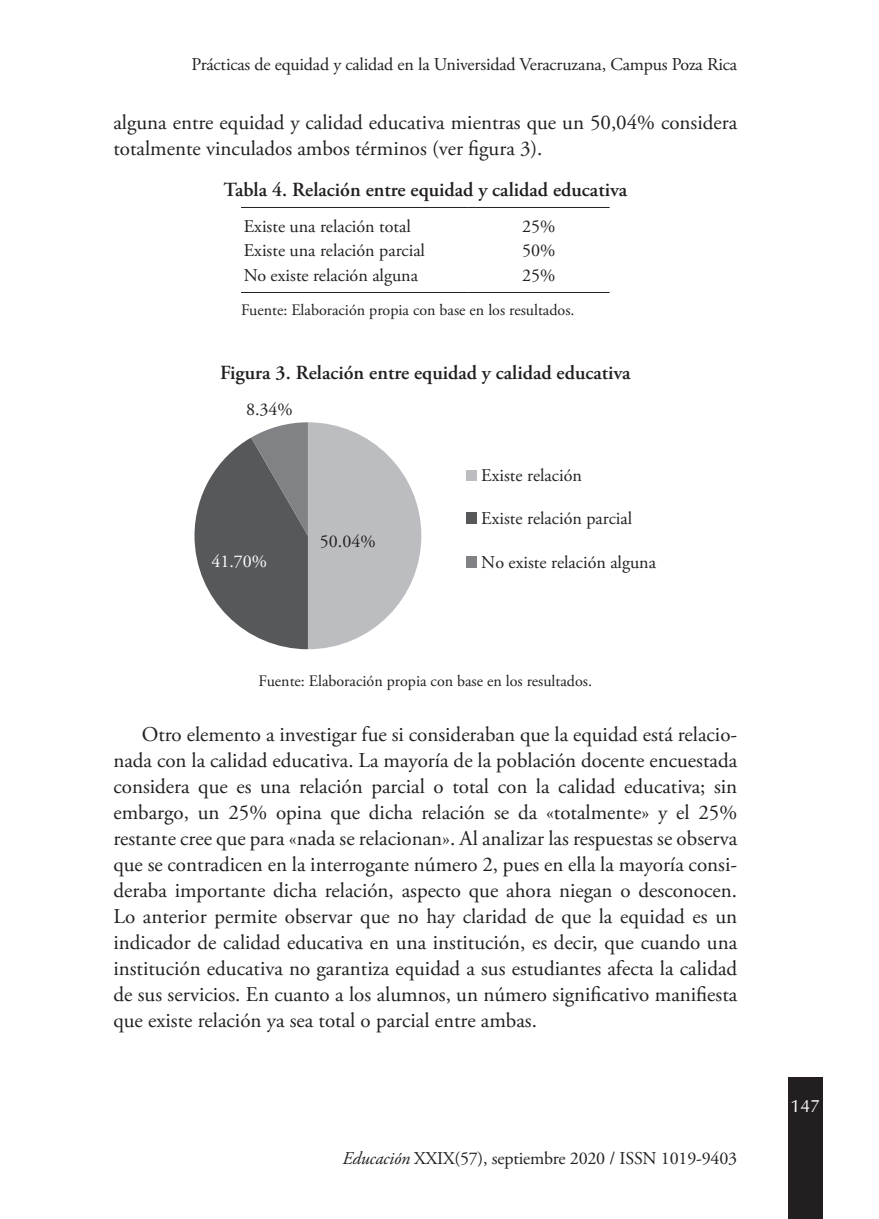
<style>
.page{position:relative;width:879px;height:1219px;background:#fff}
.page>*{position:absolute;margin:0;border:0;box-sizing:border-box;transform-origin:0 0}
.t1{font:21px/26px "Adobe Garamond Pro";color:#231f20}
.t2{font:600 20px "Adobe Garamond Pro";letter-spacing:-.01em;color:#231f20}
.t3{font:18px "Adobe Garamond Pro";color:#231f20}
.t4{font:18px "Adobe Garamond Pro";color:#fff}
.t5{font:18px "Zapf Humanist 601 BT";color:#fff}
.t6{font:16px "Adobe Garamond Pro";color:#231f20}
.s1{font-style:italic}
</style>
<div class="page">
<div style="left:788px;top:1077px;width:34px;height:142px;background:#231f20"></div>
<hr style="left:241px;top:292px;width:227px;height:1px;background:#231f20">
<hr style="left:468px;top:292px;width:141px;height:1px;background:#231f20">
<hr style="left:241px;top:207px;width:227px;height:1px;background:#231f20">
<hr style="left:468px;top:207px;width:141px;height:1px;background:#231f20">
<svg style="left:194px;top:422px;width:227px;height:227px"></svg>
<div style="left:465px;top:470px;width:11px;height:11px;background:#bcbdc0"></div>
<div style="left:465px;top:513px;width:11px;height:11px;background:#57585a"></div>
<div style="left:465px;top:556px;width:11px;height:11px;background:#808285"></div>
<p class="t3" style="left:192px;top:53px;width:547px">Prácticas de equidad y calidad en la Universidad Veracruzana, Campus Poza Rica</p>
<p class="t1" style="left:113px;top:110px;width:625px">alguna entre equidad y calidad educativa mientras que un 50,04% considera totalmente vinculados ambos términos (ver figura 3).</p>
<p class="t2" style="left:223px;top:178px;width:405px">Tabla 4. Relación entre equidad y calidad educativa</p>
<p class="t3" style="left:244px;top:215px;width:168px">Existe una relación total</p>
<p class="t3" style="left:522px;top:215px;width:35px">25%</p>
<p class="t3" style="left:244px;top:240px;width:183px">Existe una relación parcial</p>
<p class="t3" style="left:522px;top:240px;width:35px">50%</p>
<p class="t3" style="left:244px;top:264px;width:176px">No existe relación alguna</p>
<p class="t3" style="left:522px;top:264px;width:35px">25%</p>
<p class="t6" style="left:241px;top:301px;width:335px">Fuente: Elaboración propia con base en los resultados.</p>
<p class="t2" style="left:220px;top:361px;width:412px">Figura 3. Relación entre equidad y calidad educativa</p>
<p class="t3" style="left:246px;top:399px;width:48px">8.34%</p>
<p class="t4" style="left:211px;top:550px;width:57px">41.70%</p>
<p class="t3" style="left:320px;top:530px;width:57px">50.04%</p>
<p class="t3" style="left:481px;top:464px;width:102px">Existe relación</p>
<p class="t3" style="left:481px;top:508px;width:152px">Existe relación parcial</p>
<p class="t3" style="left:481px;top:551px;width:176px">No existe relación alguna</p>
<p class="t6" style="left:258px;top:672px;width:335px">Fuente: Elaboración propia con base en los resultados.</p>
<p class="t1" style="left:113px;top:722px;width:625px;text-align:justify;text-indent:28px">Otro elemento a investigar fue si consideraban que la equidad está relacio&shy;nada con la calidad educativa. La mayoría de la población docente encuestada considera que es una relación parcial o total con la calidad educativa; sin embargo, un 25% opina que dicha relación se da «totalmente» y el 25% restante cree que para «nada se relacionan». Al analizar las respuestas se observa que se contradicen en la interrogante número 2, pues en ella la mayoría consi&shy;deraba importante dicha relación, aspecto que ahora niegan o desconocen.<br>Lo anterior permite observar que no hay claridad de que la equidad es un indicador de calidad educativa en una institución, es decir, que cuando una institución educativa no garantiza equidad a sus estudiantes afecta la calidad de sus servicios. En cuanto a los alumnos, un número significativo manifiesta que existe relación ya sea total o parcial entre ambas.</p>
<p class="t3" style="left:342px;top:1147px;width:396px"><span class="s1">Educación</span> XXIX(57), septiembre 2020 / ISSN 1019-9403</p>
<p class="t5" style="left:790px;top:1094px;width:31px">147</p>
</div>
